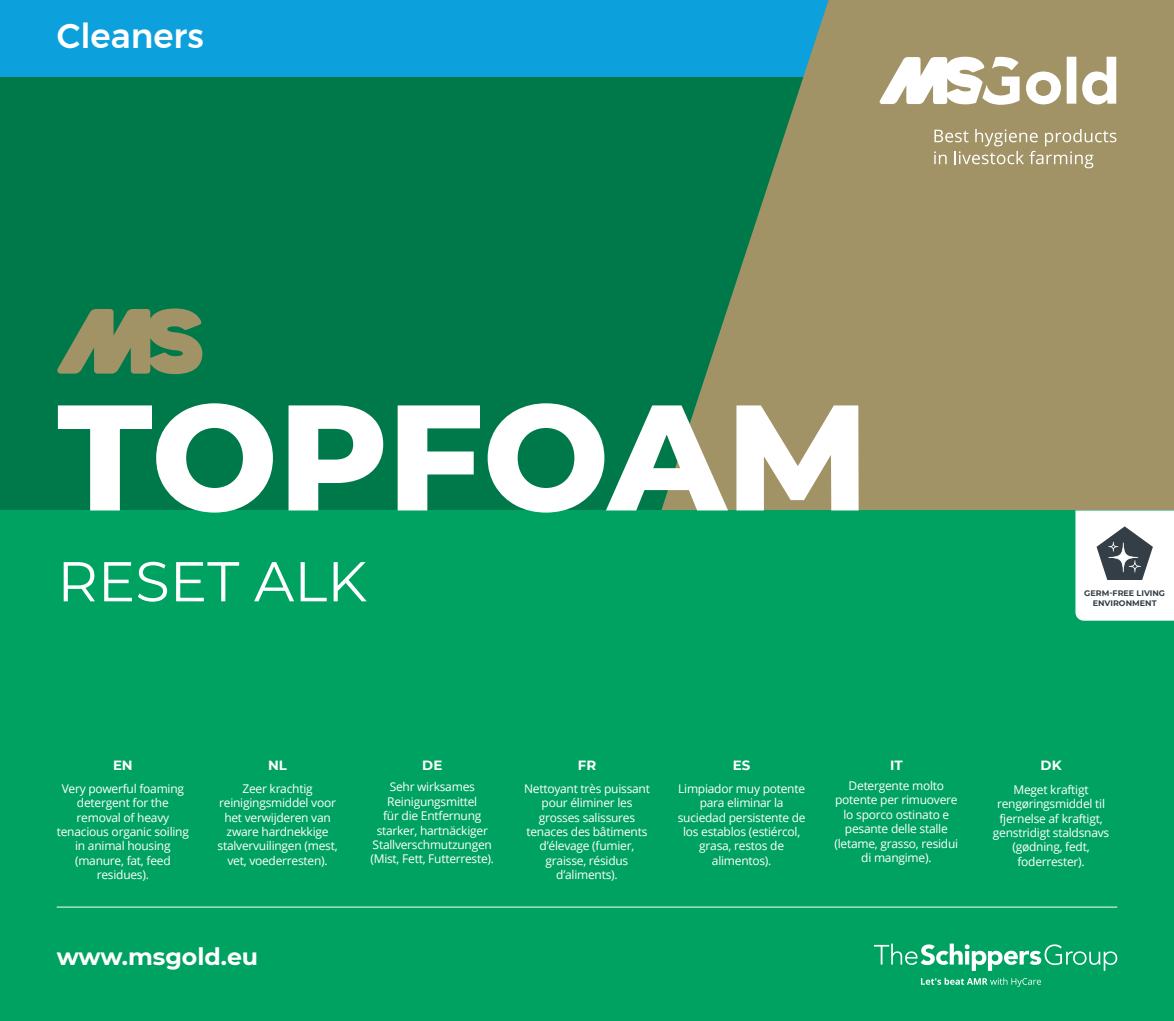
<style>
.page{position:relative;width:1174px;height:1021px;background:#fff}
.page>*{position:absolute;margin:0;border:0;box-sizing:border-box;transform-origin:0 0}
.t1{font:800 150px "Montserrat";letter-spacing:-.01em;color:#fff}
.t2{font:56px "Montserrat";color:#fff}
.t3{font:500 34px "Montserrat";color:#fff}
.t4{font:700 23.6px "Montserrat";color:#fff}
.t5{font:700 13.4px "Montserrat";color:#fff}
.t6{font:12px/14.4px "Open Sans";letter-spacing:-.02em;color:#fff;text-align:center}
.t7{font:700 8px "Montserrat";color:#333e46}
</style>
<div class="page">
<div style="left:0;top:0;width:1174px;height:510px;background:#00794a"></div>
<div style="left:0;top:0;width:1174px;height:77px;background:#0ca0dc"></div>
<svg style="left:661px;top:0;width:513px;height:510px;fill:#a19365"></svg>
<svg style="left:57px;top:308px;width:145px;height:66px"></svg>
<div style="left:0;top:510px;width:1174px;height:510px;background:#00a261"></div>
<hr style="left:57px;top:906px;width:1060px;height:1px;background:#fff">
<svg style="left:934px;top:129px;width:182px;height:39px;background:#afa47d"></svg>
<svg style="left:879px;top:57px;width:237px;height:48px;background:#d6d0bc"></svg>
<svg style="left:874px;top:943px;width:243px;height:27px"></svg>
<svg style="left:921px;top:977px;width:120px;height:9px"></svg>
<svg style="left:1075px;top:510px;width:99px;height:110px;background:#d8dcdd"></svg>
<p class="t3" style="left:57px;top:9px;width:148px">Cleaners</p>
<p class="t1" style="left:57px;top:347px;width:813px">TOPFOAM</p>
<p class="t2" style="left:57px;top:543px;width:311px">RESET ALK</p>
<p class="t7" style="left:1084px;top:587px;width:82px">GERM-FREE LIVING</p>
<p class="t7" style="left:1092px;top:597px;width:65px">ENVIRONMENT</p>
<p class="t5" style="left:113px;top:756px;width:21px">EN</p>
<p class="t6" style="left:57px;top:780px;width:134px">Very powerful foaming detergent for the removal of heavy tenacious organic soiling in animal housing (manure, fat, feed residues).</p>
<p class="t5" style="left:268px;top:756px;width:20px">NL</p>
<p class="t6" style="left:217px;top:780px;width:122px">Zeer krachtig reinigingsmiddel voor het verwijderen van zware hardnekkige stalvervuilingen (mest, vet, voederresten).</p>
<p class="t4" style="left:57px;top:939px;width:203px">www.msgold.eu</p>
<p class="t5" style="left:422px;top:756px;width:21px">DE</p>
<p class="t6" style="left:370px;top:779px;width:125px">Sehr wirksames<br>Reinigungsmittel<br>für die Entfernung starker, hartnäckiger<br>Stallverschmutzungen (Mist, Fett, Futterreste).</p>
<p class="t5" style="left:578px;top:756px;width:20px">FR</p>
<p class="t6" style="left:524px;top:780px;width:127px">Nettoyant très puissant pour éliminer les grosses salissures tenaces des bâtiments d’élevage (fumier, graisse, résidus d’aliments).</p>
<p class="t5" style="left:733px;top:756px;width:19px">ES</p>
<p class="t6" style="left:678px;top:780px;width:129px">Limpiador muy potente para eliminar la suciedad persistente de los establos (estiércol, grasa, restos de alimentos).</p>
<p class="t5" style="left:890px;top:756px;width:14px">IT</p>
<p class="t6" style="left:834px;top:778px;width:125px">Detergente molto potente per rimuovere lo sporco ostinato e pesante delle stalle (letame, grasso, residui di mangime).</p>
<p class="t5" style="left:1040px;top:756px;width:22px">DK</p>
<p class="t6" style="left:993px;top:782px;width:118px">Meget kraftigt rengøringsmiddel til fjernelse af kraftigt, genstridigt staldsnavs (gødning, fedt, foderrester).</p>
</div>
